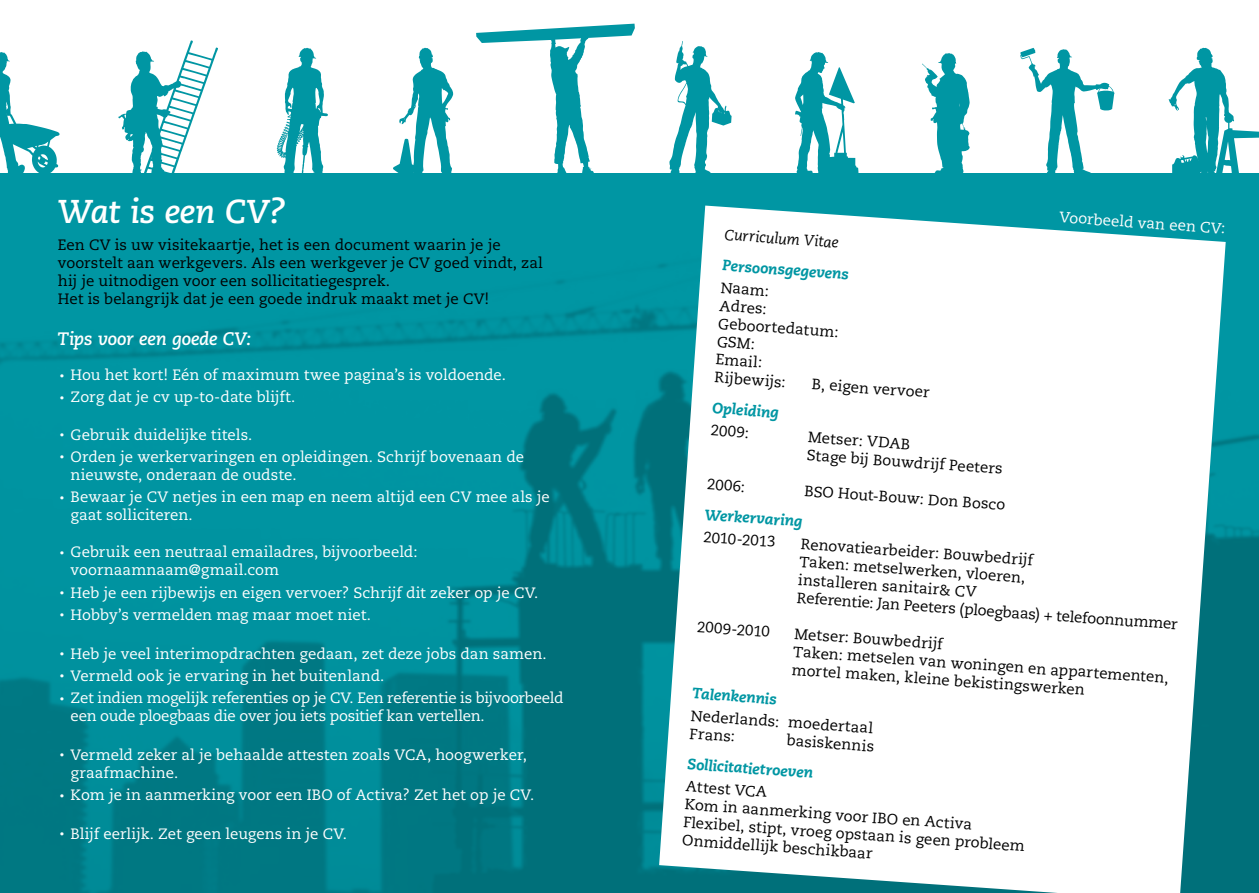
<style>
.page{position:relative;width:1259px;height:893px;background:#fff}
.page>*{position:absolute;margin:0;border:0;box-sizing:border-box;transform-origin:0 0}
.t1{font:italic 700 33px "Caecilia LT Std";letter-spacing:-.015em;color:#fff}
.t2{font:italic 700 18px "Caecilia LT Std";letter-spacing:-.01em;color:#fff}
.t3{font:15px/18px "Caecilia LT Std";color:#000}
.t4{font:15px/18px "Caecilia LT Std";letter-spacing:-.005em;color:#fff}
.t5{font:15px/18px "Caecilia LT Std";letter-spacing:-.025em;color:#fff}
.t6{font:italic 800 15px "Caecilia LT Std";color:#0096a3}
.t7{font:italic 15px "Caecilia LT Std";color:#000}
.s1{font-size:9px}
</style>
<div class="page">
<svg style="left:0;top:52px;width:60px;height:121px"></svg>
<svg style="left:277px;top:48px;width:51px;height:125px"></svg>
<svg style="left:393px;top:48px;width:60px;height:125px"></svg>
<svg style="left:669px;top:41px;width:62px;height:132px"></svg>
<svg style="left:795px;top:52px;width:63px;height:121px"></svg>
<svg style="left:1020px;top:48px;width:94px;height:125px"></svg>
<svg style="left:476px;top:24px;width:159px;height:149px"></svg>
<svg style="left:922px;top:53px;width:48px;height:120px"></svg>
<svg style="left:118px;top:40px;width:100px;height:133px"></svg>
<img style="left:0;top:173px;width:1259px;height:720px">
<svg style="left:1168px;top:48px;width:91px;height:131px"></svg>
<svg style="left:659px;top:206px;width:566px;height:687px"></svg>
<h1 class="t1" style="left:58px;top:193px;width:229px">Wat is een CV?</h1>
<p class="t3" style="left:58px;top:236px;width:486px">Een CV is uw visitekaartje, het is een document waarin je je voorstelt aan werkgevers. Als een werkgever je CV goed vindt, zal hij je uitnodigen voor een sollicitatiegesprek.<br>Het is belangrijk dat je een goede indruk maakt met je CV!</p>
<p class="t2" style="left:58px;top:328px;width:195px">Tips voor een goede CV:</p>
<p class="t4" style="left:60px;top:366px;width:447px"><span class="s1">•</span> Hou het kort! Eén of maximum twee pagina’s is voldoende.</p>
<p class="t4" style="left:60px;top:388px;width:237px"><span class="s1">•</span> Zorg dat je cv up-to-date blijft.</p>
<p class="t4" style="left:60px;top:426px;width:194px"><span class="s1">•</span> Gebruik duidelijke titels.</p>
<p class="t4" style="left:71px;top:448px;width:455px;text-indent:-11px"><span class="s1">•</span> Orden je werkervaringen en opleidingen. Schrijf bovenaan de nieuwste, onderaan de oudste.</p>
<p class="t4" style="left:71px;top:488px;width:481px;text-indent:-11px"><span class="s1">•</span> Bewaar je CV netjes in een map en neem altijd een CV mee als je gaat solliciteren.</p>
<p class="t4" style="left:71px;top:543px;width:348px;text-indent:-11px"><span class="s1">•</span> Gebruik een neutraal emailadres, bijvoorbeeld: voornaamnaam@gmail.com</p>
<p class="t4" style="left:60px;top:584px;width:480px"><span class="s1">•</span> Heb je een rijbewijs en eigen vervoer? Schrijf dit zeker op je CV.</p>
<p class="t4" style="left:60px;top:606px;width:312px"><span class="s1">•</span> Hobby’s vermelden mag maar moet niet.</p>
<p class="t4" style="left:60px;top:645px;width:488px"><span class="s1">•</span> Heb je veel interimopdrachten gedaan, zet deze jobs dan samen.</p>
<p class="t4" style="left:60px;top:667px;width:326px"><span class="s1">•</span> Vermeld ook je ervaring in het buitenland.</p>
<p class="t5" style="left:71px;top:689px;width:494px;text-indent:-11px"><span class="s1">•</span> Zet indien mogelijk referenties op je CV. Een referentie is bijvoorbeeld een oude ploegbaas die over jou iets positief kan vertellen.</p>
<p class="t4" style="left:71px;top:746px;width:458px;text-indent:-11px"><span class="s1">•</span> Vermeld zeker al je behaalde attesten zoals VCA, hoogwerker, graafmachine.</p>
<p class="t4" style="left:60px;top:786px;width:476px"><span class="s1">•</span> Kom je in aanmerking voor een IBO of Activa? Zet het op je CV.</p>
<p class="t4" style="left:60px;top:825px;width:289px"><span class="s1">•</span> Blijf eerlijk. Zet geen leugens in je CV.</p>
<p class="t7" style="left:725px;top:226px;width:116px;rotate:4deg">Curriculum Vitae</p>
<p class="t6" style="left:723px;top:256px;width:129px;rotate:4deg">Persoonsgegevens</p>
<p class="t3" style="left:721px;top:279px;width:122px;rotate:4deg">Naam:<br>Adres:<br>Geboortedatum:<br>GSM:<br>Email:<br>Rijbewijs:</p>
<p class="t3" style="left:812px;top:375px;width:119px;rotate:4deg">B, eigen vervoer</p>
<p class="t6" style="left:713px;top:399px;width:68px;rotate:4deg">Opleiding</p>
<p class="t3" style="left:711px;top:421px;width:40px;rotate:4deg">2009:</p>
<p class="t3" style="left:809px;top:428px;width:198px;rotate:4deg">Metser: VDAB<br>Stage bij Bouwdrijf Peeters</p>
<p class="t4" style="left:1060px;top:208px;width:168px;rotate:4deg">Voorbeeld van een CV:</p>
<p class="t3" style="left:707px;top:475px;width:40px;rotate:4deg">2006:</p>
<p class="t3" style="left:805px;top:482px;width:203px;rotate:4deg">BSO Hout-Bouw: Don Bosco</p>
<p class="t6" style="left:705px;top:506px;width:99px;rotate:4deg">Werkervaring</p>
<p class="t3" style="left:704px;top:528px;width:74px;rotate:4deg">2010-2013</p>
<p class="t3" style="left:801px;top:535px;width:383px;rotate:4deg">Renovatiearbeider: Bouwbedrijf<br>Taken: metselwerken, vloeren,<br>installeren sanitair&amp; CV<br>Referentie: Jan Peeters (ploegbaas) + telefoonnummer</p>
<p class="t3" style="left:698px;top:618px;width:74px;rotate:4deg">2009-2010</p>
<p class="t3" style="left:795px;top:625px;width:378px;rotate:4deg">Metser: Bouwbedrijf<br>Taken: metselen van woningen en appartementen, mortel maken, kleine bekistingswerken</p>
<p class="t6" style="left:693px;top:684px;width:86px;rotate:4deg">Talenkennis</p>
<p class="t3" style="left:691px;top:707px;width:184px;rotate:4deg">Nederlands: moedertaal<br>Frans:</p>
<p class="t3" style="left:787px;top:731px;width:89px;rotate:4deg">basiskennis</p>
<p class="t6" style="left:688px;top:755px;width:127px;rotate:4deg">Sollicitatietroeven</p>
<p class="t3" style="left:686px;top:777px;width:344px;rotate:4deg">Attest VCA<br>Kom in aanmerking voor IBO en Activa<br>Flexibel, stipt, vroeg opstaan is geen probleem<br>Onmiddellijk beschikbaar</p>
</div>
